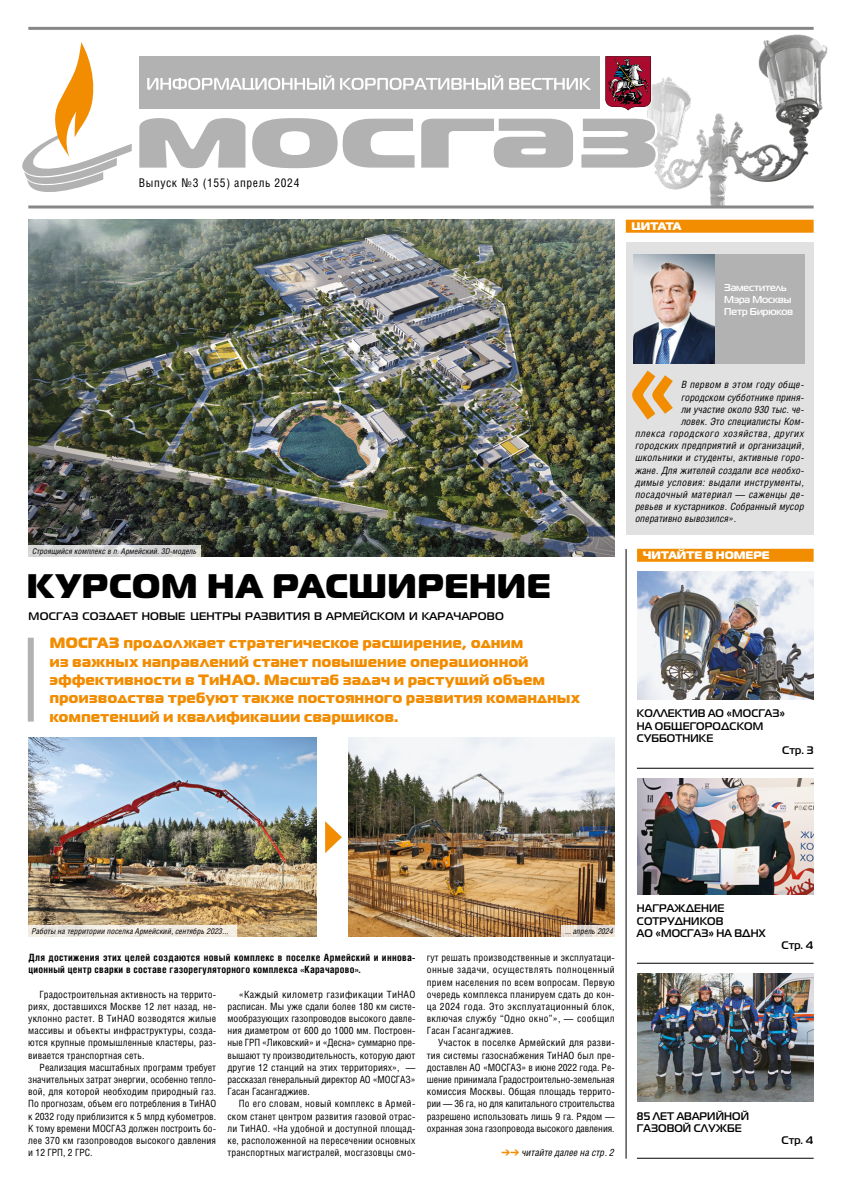
<style>
.page{position:relative;width:842px;height:1191px;background:#fff}
.page>*{position:absolute;margin:0;border:0;box-sizing:border-box;transform-origin:0 0}
.t1{font:34px "Magistral Black C";letter-spacing:.015em;color:#000}
.t2{font:900 15px/18.3px "Magistral";letter-spacing:.04em;color:#f28c00}
.t3{font:12px "Helios Cond";letter-spacing:.05em;color:#000}
.t4{font:700 11px/12.2px "Magistral";letter-spacing:.01em;color:#000;scale:.96 1}
.t5{font:700 11px "Magistral";letter-spacing:.01em;color:#000}
.t6{font:900 11px "Magistral";color:#fff}
.t7{font:10px/12.2px "Helios Cond";letter-spacing:.01em;color:#000;text-align:justify}
.t8{font:italic 10px "Helios Cond";letter-spacing:.02em;color:#000}
.t9{font:700 10px/12.2px "Helios Cond";letter-spacing:.03em;color:#000}
.t10{font:italic 10px "Helios Cond";letter-spacing:.045em;color:#000}
.t11{font:700 10px/12.2px "Magistral";letter-spacing:-.01em;color:#fff}
.t12{font:italic 10px "Helios Cond";color:#000}
.t13{font:italic 8px "Helios Cond";letter-spacing:.01em;color:#000}
.s1{color:#f28c00}
</style>
<div class="page">
<img style="left:654px;top:34px;width:174px;height:171px">
<svg style="left:22px;top:42px;width:110px;height:150px"></svg>
<svg style="left:139px;top:56px;width:520px;height:116px"></svg>
<hr style="left:28px;top:205px;width:786px;height:3px;background:#878787">
<hr style="left:28px;top:27px;width:786px;height:3px;background:#878787">
<hr style="left:626px;top:549px;width:1px;height:609px;background:#000">
<div style="left:28px;top:637px;width:6px;height:84px;background:#b3b2b2"></div>
<img style="left:28px;top:220px;width:586px;height:336px">
<img style="left:29px;top:737px;width:288px;height:199px">
<img style="left:349px;top:737px;width:266px;height:199px">
<svg style="left:28px;top:545px;width:173px;height:12px;background:#d6d6d5"></svg>
<svg style="left:561px;top:925px;width:54px;height:12px"></svg>
<svg style="left:28px;top:925px;width:208px;height:12px;background:#f0eae2"></svg>
<svg style="left:325px;top:821px;width:17px;height:32px"></svg>
<div style="left:626px;top:242px;width:188px;height:292px;background:#e1e1e1"></div>
<svg style="left:632px;top:370px;width:41px;height:49px"></svg>
<div style="left:626px;top:220px;width:188px;height:13px;background:#f28c00"></div>
<hr style="left:637px;top:1158px;width:177px;height:1px;background:#000">
<hr style="left:637px;top:963px;width:177px;height:1px;background:#000">
<hr style="left:637px;top:768px;width:177px;height:1px;background:#000">
<div style="left:637px;top:549px;width:177px;height:13px;background:#f28c00"></div>
<img style="left:637px;top:973px;width:177px;height:128px">
<img style="left:637px;top:778px;width:177px;height:116px">
<img style="left:637px;top:571px;width:177px;height:128px">
<div style="left:680px;top:254px;width:125px;height:110px;background:#b3b2b2"></div>
<img style="left:633px;top:254px;width:81px;height:110px">
<p class="t3" style="left:139px;top:176px;width:162px">Выпуск №3 (155) апрель 2024</p>
<p class="t13" style="left:32px;top:546px;width:166px">Строящийся комплекс в п. Армейский. 3D-модель</p>
<h1 class="t1" style="left:26px;top:563px;width:526px">КУРСОМ НА РАСШИРЕНИЕ</h1>
<p class="t5" style="left:29px;top:609px;width:477px">МОСГАЗ СОЗДАЕТ НОВЫЕ ЦЕНТРЫ РАЗВИТИЯ В АРМЕЙСКОМ И КАРАЧАРОВО</p>
<p class="t2" style="left:50px;top:634px;width:531px">МОСГАЗ продолжает стратегическое расширение, одним<br>из важных направлений станет повышение операционной эффективности в ТиНАО. Масштаб задач и растущий объем производства требуют также постоянного развития командных компетенций и квалификации сварщиков.</p>
<p class="t6" style="left:631px;top:218px;width:52px">ЦИТАТА</p>
<p class="t11" style="left:724px;top:281px;width:70px">Заместитель<br>Мэра Москвы<br>Петр Бирюков</p>
<p class="t8" style="left:681px;top:379px;width:124px">В первом в этом году обще-</p>
<p class="t8" style="left:681px;top:391px;width:124px">городском субботнике приня-</p>
<p class="t8" style="left:681px;top:403px;width:124px">ли участие около 930 тыс. че-</p>
<p class="t8" style="left:681px;top:415px;width:124px">ловек. Это специалисты Ком-</p>
<p class="t10" style="left:635px;top:427px;width:170px">плекса городского хозяйства, других</p>
<p class="t8" style="left:635px;top:440px;width:170px">городских предприятий и организаций,</p>
<p class="t8" style="left:635px;top:452px;width:170px">школьники и студенты, активные горо-</p>
<p class="t8" style="left:635px;top:464px;width:170px">жане. Для жителей создали все необхо-</p>
<p class="t8" style="left:635px;top:476px;width:170px">димые условия: выдали инструменты,</p>
<p class="t8" style="left:635px;top:488px;width:170px">посадочный материал — саженцы де-</p>
<p class="t8" style="left:635px;top:500px;width:170px">ревьев и кустарников. Собранный мусор</p>
<p class="t8" style="left:635px;top:513px;width:102px">оперативно вывозился».</p>
<p class="t6" style="left:643px;top:547px;width:128px">ЧИТАЙТЕ В НОМЕРЕ</p>
<p class="t4" style="left:637px;top:707px;width:156px">КОЛЛЕКТИВ АО «МОСГАЗ»</p>
<p class="t4" style="left:637px;top:719px;width:133px">НА ОБЩЕГОРОДСКОМ</p>
<p class="t4" style="left:637px;top:732px;width:81px">СУББОТНИКЕ</p>
<p class="t5" style="left:782px;top:743px;width:33px">Стр. 3</p>
<p class="t13" style="left:32px;top:926px;width:198px">Работы на территории поселка Армейский, сентябрь 2023...</p>
<p class="t13" style="left:565px;top:926px;width:50px">... апрель 2024</p>
<p class="t9" style="left:29px;top:951px;width:388px">Для достижения этих целей создаются новый комплекс в поселке Армейский и иннова&shy;ционный центр сварки в составе газорегуляторного комплекса «Карачарово».</p>
<p class="t7" style="left:28px;top:987px;width:190px;text-indent:11px">Градостроительная активность на террито&shy;риях, доставшихся Москве 12 лет назад, не&shy;уклонно растет. В ТиНАО возводятся жилые массивы и объекты инфраструктуры, созда&shy;ются крупные промышленные кластеры, раз&shy;вивается транспортная сеть.</p>
<p class="t7" style="left:28px;top:1061px;width:190px;text-indent:11px">Реализация масштабных программ требует значительных затрат энергии, особенно тепло&shy;вой, для которой необходим природный газ.<br>По прогнозам, объем его потребления в ТиНАО к 2032 году приблизится к 5 млрд кубометров.<br>К тому времени МОСГАЗ должен построить бо&shy;лее 370 км газопроводов высокого давления и 12 ГРП, 2 ГРС.</p>
<p class="t7" style="left:227px;top:987px;width:189px;text-indent:11px">«Каждый километр газификации ТиНАО расписан. Мы уже сдали более 180 км систе&shy;мообразующих газопроводов высокого давле&shy;ния диаметром от 600 до 1000 мм. Построен&shy;ные ГРП «Ликовский» и «Десна» суммарно пре&shy;вышают ту производительность, которую дают другие 12 станций на этих территориях», — рассказал генеральный директор АО «МОСГАЗ» Гасан Гасангаджиев.</p>
<p class="t7" style="left:227px;top:1097px;width:189px;text-indent:11px">По его словам, новый комплекс в Армей&shy;ском станет центром развития газовой отрас&shy;ли ТиНАО. «На удобной и доступной площад&shy;ке, расположенной на пересечении основных транспортных магистралей, мосгазовцы смо-</p>
<p class="t7" style="left:427px;top:951px;width:189px">гут решать производственные и эксплуатаци&shy;онные задачи, осуществлять полноценный прием населения по всем вопросам. Первую очередь комплекса планируем сдать до кон&shy;ца 2024 года. Это эксплуатационный блок, включая службу “Одно окно”», — сообщил Гасан Гасангаджиев.</p>
<p class="t7" style="left:427px;top:1036px;width:190px;text-indent:11px">Участок в поселке Армейский для разви&shy;тия системы газоснабжения ТиНАО был пре&shy;доставлен АО «МОСГАЗ» в июне 2022 года. Ре&shy;шение принимала Градостроительно-земельная комиссия Москвы. Общая площадь террито&shy;рии — 36 га, но для капитального строительства разрешено использовать лишь 9 га. Рядом — охранная зона газопровода высокого давления.</p>
<p class="t12" style="left:501px;top:1146px;width:114px"><span class="s1">➔➔</span> читайте далее на стр. 2</p>
<p class="t4" style="left:637px;top:902px;width:135px">НАГРАЖДЕНИЕ<br>СОТРУДНИКОВ<br>АО «МОСГАЗ» НА ВДНХ</p>
<p class="t5" style="left:781px;top:938px;width:34px">Стр. 4</p>
<p class="t4" style="left:637px;top:1109px;width:118px">85 ЛЕТ АВАРИЙНОЙ<br>ГАЗОВОЙ СЛУЖБЕ</p>
<p class="t5" style="left:781px;top:1133px;width:34px">Стр. 4</p>
</div>
